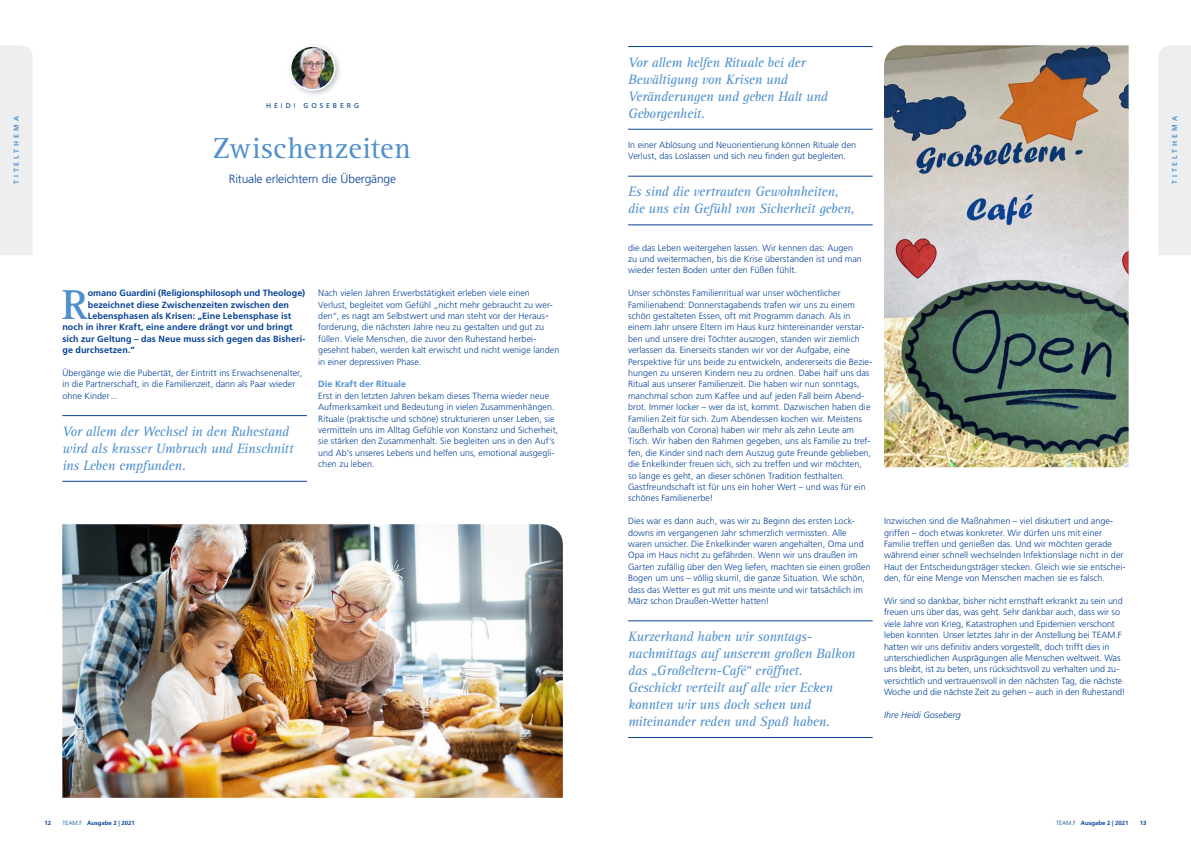
<style>
.page{position:relative;width:1191px;height:842px;background:#fff}
.page>*{position:absolute;margin:0;border:0;box-sizing:border-box;transform-origin:0 0}
.t1{font:700 43.2px "Rotis Serif Std";color:#4e8fcc}
.t2{font:30px "Rotis Serif Std";letter-spacing:.02em;color:#4e8fcc}
.t3{font:italic 14px/17px "Rotis Serif Std";letter-spacing:-.02em;color:#4e8fcc}
.t4{font:300 12px "Frutiger LT Std";letter-spacing:-.01em;color:#064296}
.t5{font:300 9px/11.4px "Frutiger LT Std";color:#064296}
.t6{font:700 9px "Frutiger LT Std";letter-spacing:.01em;color:#064296}
.t7{font:700 9px "Frutiger LT Std";letter-spacing:.01em;color:#4e8fcc}
.t8{font:italic 300 9px "Frutiger LT Std";letter-spacing:.005em;color:#064296}
.t9{font:700 7px "Frutiger LT Std";letter-spacing:.425em;color:#4e8fcc}
.t10{font:7px "Frutiger LT Std";letter-spacing:.42em;color:#064296}
.t11{font:700 6px "Frutiger LT Std";color:#064296}
.s1{font-weight:300}
</style>
<div class="page">
<hr style="left:62px;top:415px;width:245px;height:1px;background:#064296">
<hr style="left:62px;top:481px;width:245px;height:1px;background:#064296">
<div style="left:286px;top:42px;width:56px;height:56px;background:#a5b0b5;opacity:.7"></div>
<img style="left:291px;top:46px;width:43px;height:44px;border-radius:22px">
<div style="left:290px;top:45px;width:45px;height:46px;border:2px solid #fff;border-radius:50%"></div>
<div style="left:1158px;top:45px;width:33px;height:210px;background:#edeeef"></div>
<hr style="left:628px;top:46px;width:244px;height:1px;background:#064296">
<hr style="left:628px;top:129px;width:244px;height:1px;background:#064296">
<hr style="left:628px;top:176px;width:244px;height:1px;background:#064296">
<hr style="left:628px;top:225px;width:244px;height:1px;background:#064296">
<hr style="left:628px;top:621px;width:244px;height:1px;background:#064296">
<hr style="left:628px;top:737px;width:244px;height:1px;background:#064296">
<img style="left:62px;top:524px;width:501px;height:274px">
<img style="left:884px;top:45px;width:244px;height:422px">
<div style="left:0;top:45px;width:33px;height:210px;background:#edeeef"></div>
<p class="t9" style="left:12px;top:184px;width:69px;rotate:-90deg">TITELTHEMA</p>
<p class="t10" style="left:266px;top:101px;width:94px">HEIDI GOSEBERG</p>
<h2 class="t2" style="left:213px;top:131px;width:199px">Zwischenzeiten</h2>
<h3 class="t4" style="left:229px;top:173px;width:169px">Rituale erleichtern die Übergänge</h3>
<h1 class="t1" style="left:62px;top:279px;width:27px">R</h1>
<p class="t6" style="left:88px;top:288px;width:219px">omano Guardini (Religionsphilosoph und Theologe)</p>
<p class="t6" style="left:88px;top:299px;width:203px">bezeichnet diese Zwischenzeiten zwischen den</p>
<p class="t6" style="left:88px;top:311px;width:205px">Lebensphasen als Krisen: „Eine Lebensphase ist</p>
<p class="t6" style="left:62px;top:322px;width:232px">noch in ihrer Kraft, eine andere drängt vor und bringt</p>
<p class="t6" style="left:62px;top:333px;width:244px">sich zur Geltung – das Neue muss sich gegen das Bisheri-</p>
<p class="t6" style="left:62px;top:345px;width:74px">ge durchsetzen.“</p>
<p class="t5" style="left:62px;top:367px;width:241px">Übergänge wie die Pubertät, der Eintritt ins Erwachsenenalter, in die Partnerschaft, in die Familienzeit, dann als Paar wieder ohne Kinder...</p>
<h3 class="t3" style="left:62px;top:423px;width:233px">Vor allem der Wechsel in den Ruhestand wird als krasser Umbruch und Einschnitt ins Leben empfunden.</h3>
<p class="t5" style="left:318px;top:287px;width:243px">Nach vielen Jahren Erwerbstätigkeit erleben viele einen Verlust, begleitet vom Gefühl „nicht mehr gebraucht zu wer&shy;den“, es nagt am Selbstwert und man steht vor der Heraus&shy;forderung, die nächsten Jahre neu zu gestalten und gut zu füllen. Viele Menschen, die zuvor den Ruhestand herbei&shy;gesehnt haben, werden kalt erwischt und nicht wenige landen in einer depressiven Phase.</p>
<p class="t7" style="left:318px;top:379px;width:89px">Die Kraft der Rituale</p>
<p class="t5" style="left:318px;top:390px;width:241px">Erst in den letzten Jahren bekam dieses Thema wieder neue Aufmerksamkeit und Bedeutung in vielen Zusammenhängen.<br>Rituale (praktische und schöne) strukturieren unser Leben, sie vermitteln uns im Alltag Gefühle von Konstanz und Sicherheit, sie stärken den Zusammenhalt. Sie begleiten uns in den Auf’s und Ab’s unseres Lebens und helfen uns, emotional ausgegli&shy;chen zu leben.</p>
<h3 class="t3" style="left:628px;top:54px;width:201px">Vor allem helfen Rituale bei der<br>Bewältigung von Krisen und<br>Veränderungen und geben Halt und<br>Geborgenheit.</h3>
<p class="t5" style="left:628px;top:139px;width:230px">In einer Ablösung und Neuorientierung können Rituale den<br>Verlust, das Loslassen und sich neu finden gut begleiten.</p>
<h3 class="t3" style="left:628px;top:184px;width:228px">Es sind die vertrauten Gewohnheiten, die uns ein Gefühl von Sicherheit geben,</h3>
<p class="t5" style="left:628px;top:242px;width:235px">die das Leben weitergehen lassen. Wir kennen das: Augen zu und weitermachen, bis die Krise überstanden ist und man wieder festen Boden unter den Füßen fühlt.</p>
<p class="t5" style="left:628px;top:287px;width:245px">Unser schönstes Familienritual war unser wöchentlicher Familienabend: Donnerstagabends trafen wir uns zu einem schön gestalteten Essen, oft mit Programm danach. Als in einem Jahr unsere Eltern im Haus kurz hintereinander verstar&shy;ben und unsere drei Töchter auszogen, standen wir ziemlich verlassen da. Einerseits standen wir vor der Aufgabe, eine Perspektive für uns beide zu entwickeln, andererseits die Bezie&shy;hungen zu unseren Kindern neu zu ordnen. Dabei half uns das Ritual aus unserer Familienzeit. Die haben wir nun sonntags, manchmal schon zum Kaffee und auf jeden Fall beim Abend&shy;brot. Immer locker – wer da ist, kommt. Dazwischen haben die Familien Zeit für sich. Zum Abendessen kochen wir. Meistens (außerhalb von Corona) haben wir mehr als zehn Leute am Tisch. Wir haben den Rahmen gegeben, uns als Familie zu tref&shy;fen, die Kinder sind nach dem Auszug gute Freunde geblieben, die Enkelkinder freuen sich, sich zu treffen und wir möchten, so lange es geht, an dieser schönen Tradition festhalten.<br>Gastfreundschaft ist für uns ein hoher Wert – und was für ein schönes Familienerbe!</p>
<p class="t5" style="left:628px;top:516px;width:244px">Dies war es dann auch, was wir zu Beginn des ersten Lock&shy;downs im vergangenen Jahr schmerzlich vermissten. Alle waren unsicher. Die Enkelkinder waren angehalten, Oma und Opa im Haus nicht zu gefährden. Wenn wir uns draußen im Garten zufällig über den Weg liefen, machten sie einen großen Bogen um uns – völlig skurril, die ganze Situation. Wie schön, dass das Wetter es gut mit uns meinte und wir tatsächlich im März schon Draußen-Wetter hatten!</p>
<h3 class="t3" style="left:628px;top:628px;width:229px">Kurzerhand haben wir sonntags&shy;nachmittags auf unserem großen Balkon das „Großeltern-Café“ eröffnet.<br>Geschickt verteilt auf alle vier Ecken konnten wir uns doch sehen und miteinander reden und Spaß haben.</h3>
<p class="t5" style="left:884px;top:515px;width:243px">Inzwischen sind die Maßnahmen – viel diskutiert und ange&shy;griffen – doch etwas konkreter. Wir dürfen uns mit einer Familie treffen und genießen das. Und wir möchten gerade während einer schnell wechselnden Infektionslage nicht in der Haut der Entscheidungsträger stecken. Gleich wie sie entschei&shy;den, für eine Menge von Menschen machen sie es falsch.</p>
<p class="t5" style="left:884px;top:595px;width:243px">Wir sind so dankbar, bisher nicht ernsthaft erkrankt zu sein und freuen uns über das, was geht. Sehr dankbar auch, dass wir so viele Jahre von Krieg, Katastrophen und Epidemien verschont leben konnten. Unser letztes Jahr in der Anstellung bei TEAM.F hatten wir uns definitiv anders vorgestellt, doch trifft dies in unterschiedlichen Ausprägungen alle Menschen weltweit. Was uns bleibt, ist zu beten, uns rücksichtsvoll zu verhalten und zu&shy;versichtlich und vertrauensvoll in den nächsten Tag, die nächste Woche und die nächste Zeit zu gehen – auch in den Ruhestand!</p>
<p class="t8" style="left:884px;top:710px;width:78px">Ihre Heidi Goseberg</p>
<p class="t9" style="left:1170px;top:184px;width:69px;rotate:-90deg">TITELTHEMA</p>
<p class="t11" style="left:44px;top:819px;width:8px">12</p>
<p class="t11" style="left:62px;top:819px;width:74px"><span class="s1">TEAM.F</span> Ausgabe 2 | 2021</p>
<p class="t11" style="left:1056px;top:819px;width:74px"><span class="s1">TEAM.F</span> Ausgabe 2 | 2021</p>
<p class="t11" style="left:1140px;top:819px;width:8px">13</p>
</div>
